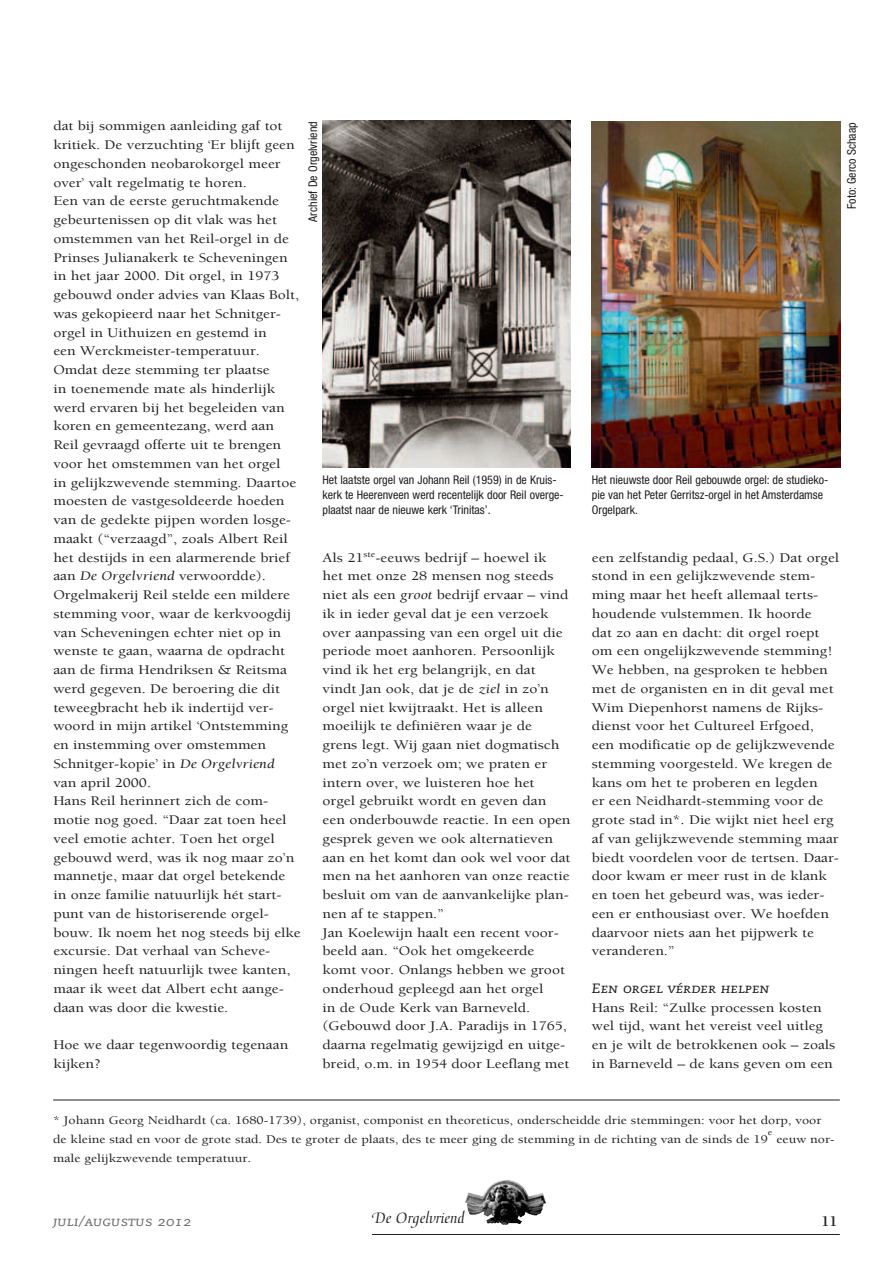
<style>
.page{position:relative;width:893px;height:1263px;background:#fff}
.page>*{position:absolute;margin:0;border:0;box-sizing:border-box;transform-origin:0 0}
.t1{font:16.5px "Medici Script";color:#231f20}
.t2{font:700 15px "Berkeley Orgelvriend";color:#231f20}
.t3{font:13.5px/18.8px "Berkeley Orgelvriend";color:#231f20;scale:1.15 1}
.t4{font:13.5px "Caecilia Italic SC";color:#231f20;scale:1.15 1}
.t5{font:13.5px "Caecilia Italic SC";color:#6c6d70;scale:1.15 1}
.t6{font:condensed 12px/15px "Helvetica Neue";color:#231f20}
.t7{font:12px/18.8px "Berkeley Orgelvriend";color:#231f20;scale:1.15 1}
.t8{font:9px "Berkeley Orgelvriend";color:#231f20;scale:1.15 1}
.s1{font-style:italic}
</style>
<div class="page">
<img style="left:464px;top:1180px;width:82px;height:45px">
<hr style="left:372px;top:1234px;width:468px;height:1px;background:#231f20">
<img style="left:322px;top:121px;width:248px;height:346px">
<img style="left:592px;top:121px;width:248px;height:347px">
<hr style="left:53px;top:1099px;width:787px;height:1px;background:#231f20">
<p class="t3" style="left:53px;top:117px;width:217px">dat bij sommigen aanleiding gaf tot kritiek. De verzuchting ‘Er blijft geen ongeschonden neobarokorgel meer over’ valt regelmatig te horen.<br>Een van de eerste geruchtmakende gebeurtenissen op dit vlak was het omstemmen van het Reil-orgel in de Prinses Julianakerk te Scheveningen in het jaar 2000. Dit orgel, in 1973 gebouwd onder advies van Klaas Bolt, was gekopieerd naar het Schnitger&shy;orgel in Uithuizen en gestemd in<br>een Werckmeister-temperatuur.<br>Omdat deze stemming ter plaatse<br>in toenemende mate als hinderlijk werd ervaren bij het begeleiden van koren en gemeentezang, werd aan Reil gevraagd offerte uit te brengen voor het omstemmen van het orgel<br>in gelijkzwevende stemming. Daartoe moesten de vastgesoldeerde hoeden van de gedekte pijpen worden losge&shy;maakt (“verzaagd”, zoals Albert Reil het destijds in een alarmerende brief aan <span class="s1">De Orgelvriend</span> verwoordde).<br>Orgelmakerij Reil stelde een mildere stemming voor, waar de kerkvoogdij van Scheveningen echter niet op in wenste te gaan, waarna de opdracht aan de firma Hendriksen &amp; Reitsma werd gegeven. De beroering die dit teweegbracht heb ik indertijd ver&shy;woord in mijn artikel ‘Ontstemming en instemming over omstemmen Schnitger-kopie’ in <span class="s1">De Orgelvriend </span>van april 2000.<br>Hans Reil herinnert zich de com&shy;motie nog goed. “Daar zat toen heel veel emotie achter. Toen het orgel gebouwd werd, was ik nog maar zo’n mannetje, maar dat orgel betekende in onze familie natuurlijk hét start&shy;punt van de historiserende orgel&shy;bouw. Ik noem het nog steeds bij elke excursie. Dat verhaal van Scheve&shy;ningen heeft natuurlijk twee kanten, maar ik weet dat Albert echt aange&shy;daan was door die kwestie.</p>
<p class="t3" style="left:53px;top:1036px;width:206px">Hoe we daar tegenwoordig tegenaan kijken?</p>
<p class="t6" style="left:305px;top:221px;width:102px;rotate:-90deg">Archief De Orgelvriend</p>
<p class="t6" style="left:844px;top:209px;width:88px;rotate:-90deg">Foto: Gerco Schaap</p>
<p class="t6" style="left:322px;top:472px;width:243px">Het laatste orgel van Johann Reil (1959) in de Kruis&shy;kerk te Heerenveen werd recentelijk door Reil overge&shy;plaatst naar de nieuwe kerk ‘Trinitas’.</p>
<p class="t6" style="left:592px;top:472px;width:238px">Het nieuwste door Reil gebouwde orgel: de studieko&shy;pie van het Peter Gerritsz-orgel in het Amsterdamse<br>Orgelpark.</p>
<p class="t3" style="left:323px;top:548px;width:217px">Als 21<sup>ste</sup>-eeuws bedrijf – hoewel ik<br>het met onze 28 mensen nog steeds niet als een <span class="s1">groot</span> bedrijf ervaar – vind ik in ieder geval dat je een verzoek over aanpassing van een orgel uit die periode moet aanhoren. Persoonlijk vind ik het erg belangrijk, en dat vindt Jan ook, dat je de <span class="s1">ziel</span> in zo’n orgel niet kwijtraakt. Het is alleen moeilijk te definiëren waar je de<br>grens legt. Wij gaan niet dogmatisch met zo’n verzoek om; we praten er intern over, we luisteren hoe het<br>orgel gebruikt wordt en geven dan een onderbouwde reactie. In een open gesprek geven we ook alternatieven aan en het komt dan ook wel voor dat men na het aanhoren van onze reactie besluit om van de aanvankelijke plan&shy;nen af te stappen.”<br>Jan Koelewijn haalt een recent voor&shy;beeld aan. “Ook het omgekeerde komt voor. Onlangs hebben we groot onderhoud gepleegd aan het orgel<br>in de Oude Kerk van Barneveld. (Gebouwd door J.A. Paradijs in 1765, daarna regelmatig gewijzigd en uitge&shy;breid, o.m. in 1954 door Leeflang met</p>
<p class="t3" style="left:592px;top:548px;width:217px">een zelfstandig pedaal, G.S.) Dat orgel stond in een gelijkzwevende stem&shy;ming maar het heeft allemaal terts&shy;houdende vulstemmen. Ik hoorde<br>dat zo aan en dacht: dit orgel roept om een ongelijkzwevende stemming!<br>We hebben, na gesproken te hebben met de organisten en in dit geval met Wim Diepenhorst namens de Rijks&shy;dienst voor het Cultureel Erfgoed, een modificatie op de gelijkzwevende stemming voorgesteld. We kregen de kans om het te proberen en legden<br>er een Neidhardt-stemming voor de grote stad in*. Die wijkt niet heel erg af van gelijkzwevende stemming maar biedt voordelen voor de tertsen. Daar&shy;door kwam er meer rust in de klank en toen het gebeurd was, was ieder&shy;een er enthousiast over. We hoefden daarvoor niets aan het pijpwerk te veranderen.”</p>
<p class="t4" style="left:592px;top:980px;width:156px">Een orgel vérder helpen</p>
<p class="t3" style="left:592px;top:998px;width:213px">Hans Reil: “Zulke processen kosten wel tijd, want het vereist veel uitleg en je wilt de betrokkenen ook – zoals in Barneveld – de kans geven om een</p>
<p class="t7" style="left:53px;top:1111px;width:670px">* Johann Georg Neidhardt (ca. 1680-1739), organist, componist en theoreticus, onderscheidde drie stemmingen: voor het dorp, voor de kleine stad en voor de grote stad. Des te groter de plaats, des te meer ging de stemming in de richting van de sinds de 19</p>
<p class="t8" style="left:768px;top:1128px;width:5px">e</p>
<p class="t7" style="left:776px;top:1130px;width:52px">eeuw nor-</p>
<p class="t7" style="left:53px;top:1149px;width:174px">male gelijkzwevende temperatuur.</p>
<p class="t5" style="left:53px;top:1214px;width:122px">juli/augustus 2012</p>
<p class="t1" style="left:372px;top:1209px;width:94px">De Orgelvriend</p>
<p class="t2" style="left:821px;top:1213px;width:18px">11</p>
</div>
